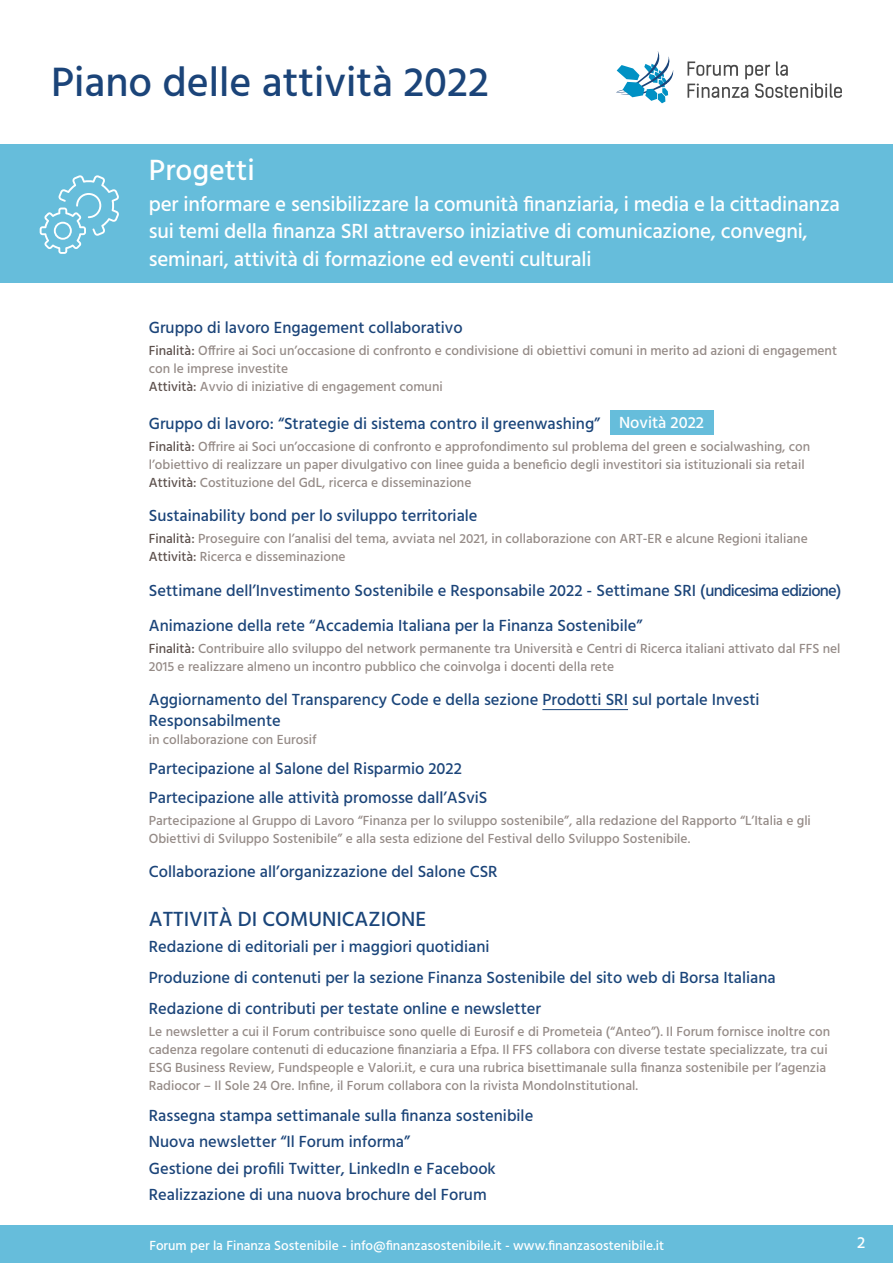
<style>
.page{position:relative;width:893px;height:1263px;background:#fff}
.page>*{position:absolute;margin:0;border:0;box-sizing:border-box;transform-origin:0 0}
.t1{font:500 42px "Hind";color:#1b4479}
.t2{font:500 30px "Hind";color:#fff}
.t3{font:500 21px/27px "Hind";letter-spacing:-.01em;color:#fff}
.t4{font:500 21px "Hind";color:#1a457a}
.t5{font:500 16.5px/26.5px "Hind";color:#1b4479}
.t6{font:500 16.5px/21px "Hind";color:#1a457a}
.t7{font:500 16.5px "Hind";color:#fff}
.t8{font:500 13.5px/18px "Hind";color:#958b87}
.t9{font:500 13.5px "Hind";color:#fff}
.s1{color:#5d514d}
</style>
<div class="page">
<div style="left:0;top:1225px;width:893px;height:38px;background:#66bddb"></div>
<div style="left:0;top:145px;width:893px;height:138px;background:#66bddb"></div>
<svg style="left:687px;top:61px;width:155px;height:37px"></svg>
<svg style="left:616px;top:51px;width:58px;height:52px"></svg>
<hr style="left:542px;top:709px;width:86px;height:1px;background:#1a457a">
<svg style="left:40px;top:175px;width:79px;height:79px"></svg>
<div style="left:610px;top:411px;width:104px;height:24px;background:#66bddb"></div>
<h1 class="t1" style="left:51px;top:53px;width:439px">Piano delle attività 2022</h1>
<h2 class="t2" style="left:149px;top:150px;width:107px">Progetti</h2>
<h3 class="t3" style="left:149px;top:192px;width:693px">per informare e sensibilizzare la comunità finanziaria, i media e la cittadinanza sui temi della finanza SRI attraverso iniziative di comunicazione, convegni, seminari, attività di formazione ed eventi culturali</h3>
<p class="t5" style="left:149px;top:315px;width:315px">Gruppo di lavoro Engagement collaborativo</p>
<p class="t8" style="left:149px;top:342px;width:690px"><span class="s1">Finalità:</span> Offrire ai Soci un’occasione di confronto e condivisione di obiettivi comuni in merito ad azioni di engagement con le imprese investite<br><span class="s1">Attività:</span> Avvio di iniziative di engagement comuni</p>
<p class="t6" style="left:149px;top:414px;width:453px">Gruppo di lavoro: “Strategie di sistema contro il greenwashing”</p>
<p class="t8" style="left:149px;top:438px;width:663px"><span class="s1">Finalità:</span> Offrire ai Soci un’occasione di confronto e approfondimento sul problema del green e socialwashing, con l’obiettivo di realizzare un paper divulgativo con linee guida a beneficio degli investitori sia istituzionali sia retail<br><span class="s1">Attività:</span> Costituzione del GdL, ricerca e disseminazione</p>
<p class="t5" style="left:149px;top:503px;width:330px">Sustainability bond per lo sviluppo territoriale</p>
<p class="t8" style="left:149px;top:530px;width:660px"><span class="s1">Finalità:</span> Proseguire con l’analisi del tema, avviata nel 2021, in collaborazione con ART-ER e alcune Regioni italiane<br><span class="s1">Attività:</span> Ricerca e disseminazione</p>
<p class="t5" style="left:149px;top:574px;width:694px;line-height:35px">Settimane dell’Investimento Sostenibile e Responsabile 2022 - Settimane SRI (undicesima edizione)<br>Animazione della rete “Accademia Italiana per la Finanza Sostenibile”</p>
<p class="t8" style="left:149px;top:641px;width:693px"><span class="s1">Finalità:</span> Contribuire allo sviluppo del network permanente tra Università e Centri di Ricerca italiani attivato dal FFS nel<br>2015 e realizzare almeno un incontro pubblico che coinvolga i docenti della rete</p>
<p class="t6" style="left:149px;top:690px;width:612px">Aggiornamento del Transparency Code e della sezione Prodotti SRI sul portale Investi<br>Responsabilmente</p>
<p class="t8" style="left:149px;top:731px;width:169px">in collaborazione con Eurosif</p>
<p class="t5" style="left:149px;top:754px;width:340px;line-height:29.5px">Partecipazione al Salone del Risparmio 2022<br>Partecipazione alle attività promosse dall’ASviS</p>
<p class="t8" style="left:149px;top:813px;width:664px">Partecipazione al Gruppo di Lavoro “Finanza per lo sviluppo sostenibile”, alla redazione del Rapporto “L’Italia e gli<br>Obiettivi di Sviluppo Sostenibile” e alla sesta edizione del Festival dello Sviluppo Sostenibile.</p>
<p class="t5" style="left:149px;top:859px;width:350px">Collaborazione all’organizzazione del Salone CSR</p>
<h3 class="t4" style="left:149px;top:904px;width:279px">ATTIVITÀ DI COMUNICAZIONE</h3>
<p class="t6" style="left:149px;top:932px;width:628px;line-height:30.8px">Redazione di editoriali per i maggiori quotidiani<br>Produzione di contenuti per la sezione Finanza Sostenibile del sito web di Borsa Italiana</p>
<p class="t5" style="left:149px;top:996px;width:394px">Redazione di contributi per testate online e newsletter</p>
<p class="t8" style="left:149px;top:1023px;width:683px">Le newsletter a cui il Forum contribuisce sono quelle di Eurosif e di Prometeia (“Anteo”). Il Forum fornisce inoltre con cadenza regolare contenuti di educazione finanziaria a Efpa. Il FFS collabora con diverse testate specializzate, tra cui ESG Business Review, Fundspeople e Valori.it, e cura una rubrica bisettimanale sulla finanza sostenibile per l’agenzia Radiocor – Il Sole 24 Ore. Infine, il Forum collabora con la rivista MondoInstitutional.</p>
<p class="t5" style="left:149px;top:1103px;width:386px">Rassegna stampa settimanale sulla finanza sostenibile Nuova newsletter “Il Forum informa”<br>Gestione dei profili Twitter, LinkedIn e Facebook Realizzazione di una nuova brochure del Forum</p>
<p class="t7" style="left:619px;top:411px;width:87px">Novità 2022</p>
<p class="t9" style="left:149px;top:1236px;width:516px">Forum per la Finanza Sostenibile - info@finanzasostenibile.it - www.finanzasostenibile.it</p>
<p class="t7" style="left:857px;top:1232px;width:10px">2</p>
</div>
